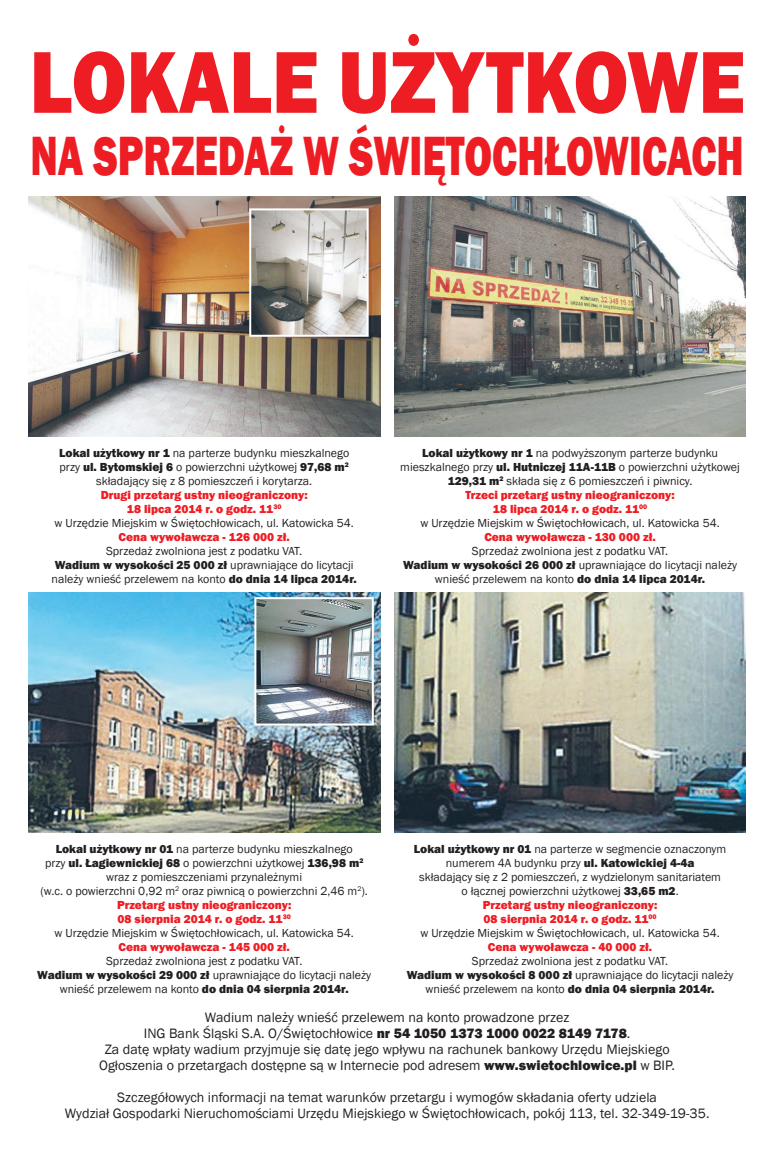
<style>
.page{position:relative;width:780px;height:1154px;background:#fff}
.page>*{position:absolute;margin:0;border:0;box-sizing:border-box;transform-origin:0 0}
.t1{font:800 90.8px "Franklin Gothic";color:#ee1d23;scale:.87 1}
.t2{font:800 56.9px "Franklin Gothic";color:#ee1d23;scale:.7 1}
.t3{font:14px/16px "Franklin Gothic";color:#231f20;text-align:center}
.t4{font:12px/14px "Franklin Gothic";color:#231f20;text-align:center}
.t5{font:800 12px/14px "Franklin Gothic";color:#ee1d23;text-align:center}
.s1{font-weight:800}
.s2{font-weight:400;color:#231f20}
.s3{font-weight:800;color:#ee1d23}
</style>
<div class="page">
<img style="left:28px;top:592px;width:352px;height:240px">
<img style="left:394px;top:592px;width:352px;height:240px">
<img style="left:257px;top:600px;width:114px;height:122px">
<div style="left:254px;top:597px;width:120px;height:128px;border:2px solid #fff"></div>
<img style="left:394px;top:196px;width:352px;height:240px">
<img style="left:28px;top:196px;width:352px;height:240px">
<img style="left:252px;top:211px;width:113px;height:123px">
<div style="left:249px;top:208px;width:119px;height:129px;border:2px solid #fff"></div>
<h1 class="t1" style="left:30px;top:24px;width:106px">Lokale</h1>
<h1 class="t1" style="left:338px;top:24px;width:276px">użytkowe</h1>
<h2 class="t2" style="left:270px;top:119px;width:678px">ż w Świętochłowi cach</h2>
<h2 class="t2" style="left:30px;top:119px;width:127px">na sprzeda</h2>
<p class="t4" style="left:59px;top:446px;width:292px"><span class="s1">Lokal użytkowy nr 1</span> na parterze budynku mieszkalnego przy <span class="s1">ul. Bytomskiej 6</span> o powierzchni użytkowej <span class="s1">97,68 m</span><sup>2 </sup>składający się z 8 pomieszczeń i korytarza.</p>
<p class="t5" style="left:55px;top:488px;width:301px">Drugi przetarg ustny nieograniczony:<br>18 lipca 2014 r. o godz. 11<sup>30<br></sup><span class="s2">w Urzędzie Miejskim w Świętochłowicach, ul. Katowicka 54.</span></p>
<p class="t5" style="left:118px;top:530px;width:173px">Cena wywoławcza - 126 000 zł.</p>
<p class="t4" style="left:52px;top:544px;width:307px">Sprzedaż zwolniona jest z podatku VAT.<br><span class="s1">Wadium w wysokości 25 000 zł</span> uprawniające do licytacji należy wnieść przelewem na konto <span class="s1">do dnia 14 lipca 2014r.</span></p>
<p class="t4" style="left:400px;top:446px;width:341px"><span class="s1">Lokal użytkowy nr 1</span> na podwyższonym parterze budynku mieszkalnego przy <span class="s1">ul. Hutniczej 11A-11B</span> o powierzchni użytkowej <span class="s1">129,31 m</span><sup>2</sup> składa się z 6 pomieszczeń i piwnicy.<br><span class="s3">Trzeci przetarg ustny nieograniczony:<br>18 lipca 2014 r. o godz. 11</span><sup>00<br></sup>w Urzędzie Miejskim w Świętochłowicach, ul. Katowicka 54.</p>
<p class="t5" style="left:484px;top:530px;width:173px">Cena wywoławcza - 130 000 zł.</p>
<p class="t4" style="left:403px;top:544px;width:335px">Sprzedaż zwolniona jest z podatku VAT.<br><span class="s1">Wadium w wysokości 26 000 zł</span> uprawniające do licytacji należy wnieść przelewem na konto <span class="s1">do dnia 14 lipca 2014r.</span></p>
<p class="t4" style="left:40px;top:842px;width:329px"><span class="s1">Lokal użytkowy nr 01</span> na parterze budynku mieszkalnego<br>przy <span class="s1">ul. Łagiewnickiej 68</span> o powierzchni użytkowej <span class="s1">136,98 m</span><sup>2 </sup>wraz z pomieszczeniami przynależnymi<br>(w.c. o powierzchni 0,92 m<sup>2</sup> oraz piwnicą o powierzchni 2,46 m<sup>2</sup>).<br><span class="s3">Przetarg ustny nieograniczony:<br>08 sierpnia 2014 r. o godz. 11</span><sup>30<br></sup>w Urzędzie Miejskim w Świętochłowicach, ul. Katowicka 54.</p>
<p class="t5" style="left:118px;top:940px;width:173px">Cena wywoławcza - 145 000 zł.</p>
<p class="t4" style="left:37px;top:954px;width:335px">Sprzedaż zwolniona jest z podatku VAT.<br><span class="s1">Wadium w wysokości 29 000 zł</span> uprawniające do licytacji należy wnieść przelewem na konto <span class="s1">do dnia 04 sierpnia 2014r.</span></p>
<p class="t4" style="left:414px;top:842px;width:314px"><span class="s1">Lokal użytkowy nr 01</span> na parterze w segmencie oznaczonym numerem 4A budynku przy <span class="s1">ul. Katowickiej 4-4a<br></span>składający się z 2 pomieszczeń, z wydzielonym sanitariatem<br>o łącznej powierzchni użytkowej <span class="s1">33,65 m2</span>.<br><span class="s3">Przetarg ustny nieograniczony:<br>08 sierpnia 2014 r. o godz. 11</span><sup>00<br></sup>w Urzędzie Miejskim w Świętochłowicach, ul. Katowicka 54.</p>
<p class="t5" style="left:488px;top:940px;width:166px">Cena wywoławcza - 40 000 zł.</p>
<p class="t4" style="left:406px;top:954px;width:328px">Sprzedaż zwolniona jest z podatku VAT.<br><span class="s1">Wadium w wysokości 8 000 zł</span> uprawniające do licytacji należy wnieść przelewem na konto <span class="s1">do dnia 04 sierpnia 2014r.</span></p>
<p class="t3" style="left:99px;top:1010px;width:577px">Wadium należy wnieść przelewem na konto prowadzone przez<br>ING Bank Śląski S.A. O/Świętochłowice <span class="s1">nr 54 1050 1373 1000 0022 8149 7178</span>.<br>Za datę wpłaty wadium przyjmuje się datę jego wpływu na rachunek bankowy Urzędu Miejskiego Ogłoszenia o przetargach dostępne są w Internecie pod adresem <span class="s1">www.swietochlowice.pl</span> w BIP.</p>
<p class="t3" style="left:65px;top:1090px;width:646px">Szczegółowych informacji na temat warunków przetargu i wymogów składania oferty udziela<br>Wydział Gospodarki Nieruchomościami Urzędu Miejskiego w Świętochłowicach, pokój 113, tel. 32-349-19-35.</p>
</div>
